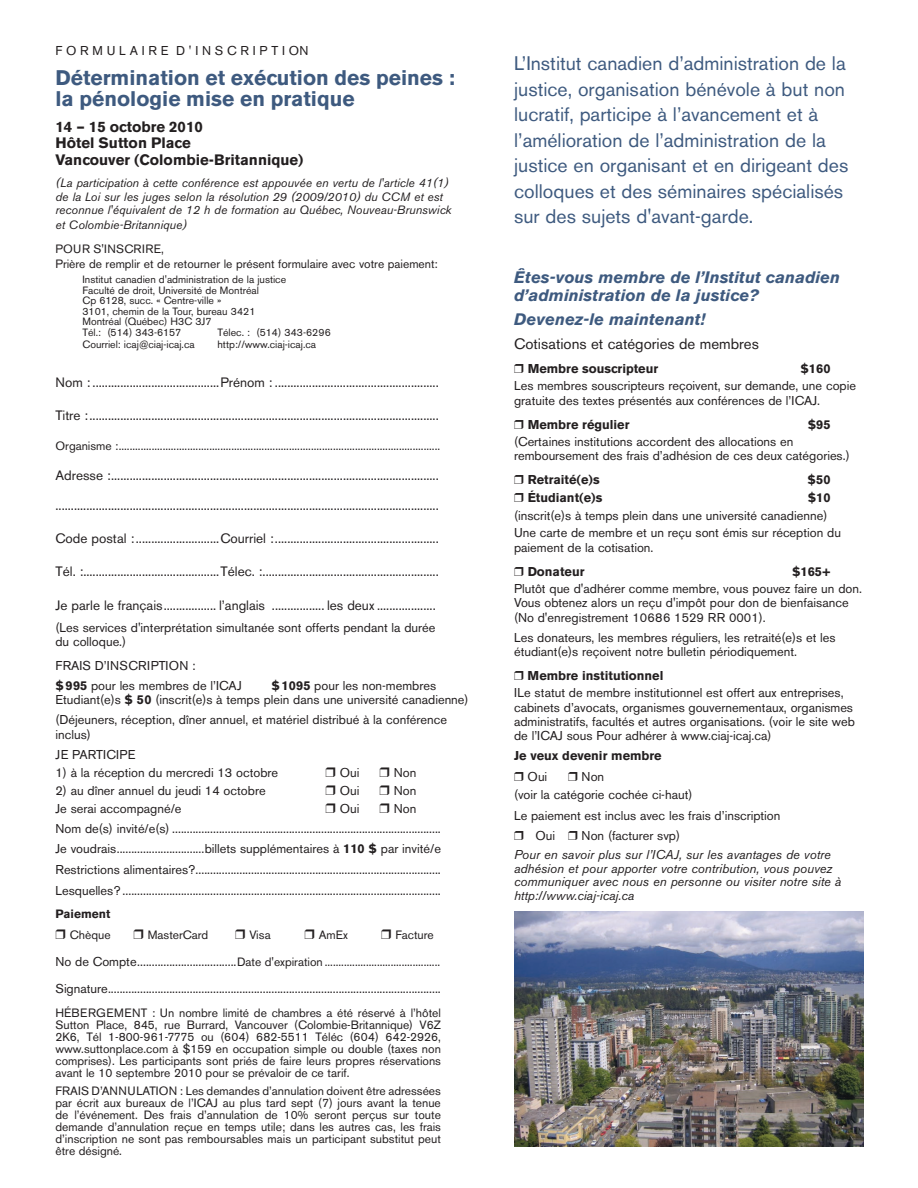
<style>
.page{position:relative;width:918px;height:1188px;background:#fff}
.page>*{position:absolute;margin:0;border:0;box-sizing:border-box;transform-origin:0 0}
.t1{font:700 21px/21.6px "Akzidenz Grotesk BE";color:#3e5a7f}
.t2{font:19.5px/25.5px "Akzidenz Grotesk BE";color:#3e5a7f}
.t3{font:italic 700 16.5px/18px "Akzidenz Grotesk BE";color:#3e5a7f}
.t4{font:700 15px/16.5px "Akzidenz Grotesk BE";color:#231f20}
.t5{font:15px "Akzidenz Grotesk BE";color:#231f20}
.t6{font:13.5px "Akzidenz Grotesk BE";color:#231f20}
.t7{font:12.75px/14.2px "Akzidenz Grotesk BE";color:#231f20}
.t8{font:italic 12.75px/13.5px "Akzidenz Grotesk BE";color:#231f20}
.t9{font:700 12.75px "Akzidenz Grotesk BE";color:#231f20}
.t10{font:12.75px "Akzidenz Grotesk BE";letter-spacing:.02em;color:#231f20}
.t11{font:12px/12px "Akzidenz Grotesk BE";color:#231f20;text-align:justify}
.t12{font:italic 12px/13.5px "Akzidenz Grotesk BE";color:#231f20}
.t13{font:700 12px "Akzidenz Grotesk BE";color:#231f20}
.t14{font:10.5px/10.5px "Akzidenz Grotesk BE";color:#231f20}
.s1{font-weight:700}
.s2{font-size:12.75px}
</style>
<div class="page">
<img style="left:514px;top:911px;width:350px;height:235px">
<p class="t7" style="left:55px;top:43px;width:255px">F O R M U L A I R E D ' I N S C R I P T I ON</p>
<h1 class="t1" style="left:56px;top:67px;width:401px">Détermination et exécution des peines : la pénologie mise en pratique</h1>
<p class="t4" style="left:56px;top:119px;width:250px">14 – 15 octobre 2010<br>Hôtel Sutton Place<br>Vancouver (Colombie-Britannique)</p>
<p class="t12" style="left:56px;top:176px;width:397px">(La participation à cette conférence est appouvée en vertu de l'article 41(1) de la Loi sur les juges selon la résolution 29 (2009/2010) du CCM et est reconnue l'équivalent de 12 h de formation au Québec, Nouveau-Brunswick</p>
<p class="t12" style="left:56px;top:218px;width:133px">et Colombie-Britannique)</p>
<p class="t11" style="left:56px;top:242px;width:384px;line-height:15px">POUR S'INSCRIRE,<br>Prière de remplir et de retourner le présent formulaire avec votre paiement:</p>
<p class="t14" style="left:82px;top:274px;width:205px">Institut canadien d'administration de la justice Faculté de droit, Université de Montréal<br>Cp 6128, succ. « Centre-ville »<br>3101, chemin de la Tour, bureau 3421<br>Montréal (Québec) H3C 3J7<br>Tél.: (514) 343-6157</p>
<p class="t14" style="left:217px;top:327px;width:115px">Télec. : (514) 343-6296</p>
<p class="t14" style="left:82px;top:339px;width:114px">Courriel: icaj@ciaj-icaj.ca</p>
<p class="t14" style="left:217px;top:339px;width:100px">http://www.ciaj-icaj.ca</p>
<p class="t6" style="left:56px;top:374px;width:385px">Nom : .........................................Prénom : .....................................................</p>
<p class="t6" style="left:56px;top:407px;width:385px">Titre :.................................................................................................................</p>
<p class="t11" style="left:56px;top:440px;width:386px">Organisme :.....................................................................................................................</p>
<p class="t6" style="left:56px;top:467px;width:385px">Adresse :..........................................................................................................</p>
<p class="t6" style="left:56px;top:497px;width:385px">............................................................................................................................</p>
<p class="t6" style="left:56px;top:530px;width:385px">Code postal :...........................Courriel :.....................................................</p>
<p class="t6" style="left:56px;top:563px;width:385px">Tél. :............................................Télec. :.........................................................</p>
<p class="t6" style="left:56px;top:598px;width:382px">Je parle le français................. l’anglais ................. les deux ...................</p>
<p class="t7" style="left:56px;top:621px;width:382px">(Les services d'interprétation simultanée sont offerts pendant la durée du colloque.)</p>
<p class="t7" style="left:56px;top:655px;width:188px;line-height:20.2px">FRAIS D’INSCRIPTION :<br><span class="s1">$995</span> pour les membres de l’ICAJ</p>
<p class="t7" style="left:56px;top:678px;width:415px;text-indent:216px"><span class="s1">$1095</span> pour les non-membres<br>Etudiant(e)s <span class="s1">$ 50</span> (inscrit(e)s à temps plein dans une université canadienne)</p>
<p class="t7" style="left:56px;top:713px;width:393px">(Déjeuners, réception, dîner annuel, et matériel distribué à la conférence inclus)</p>
<p class="t10" style="left:56px;top:747px;width:82px">JE PARTICIPE</p>
<p class="t7" style="left:56px;top:765px;width:224px">1) à la réception du mercredi 13 octobre</p>
<p class="t7" style="left:340px;top:765px;width:21px">Oui</p>
<p class="t7" style="left:394px;top:765px;width:24px">Non</p>
<p class="t7" style="left:55px;top:783px;width:212px">2) au dîner annuel du jeudi 14 octobre</p>
<p class="t7" style="left:340px;top:783px;width:21px">Oui</p>
<p class="t7" style="left:394px;top:783px;width:24px">Non</p>
<p class="t7" style="left:55px;top:801px;width:128px">Je serai accompagné/e</p>
<p class="t7" style="left:340px;top:801px;width:21px">Oui</p>
<p class="t7" style="left:55px;top:798px;width:387px;line-height:20.4px;text-indent:338px">Non Nom de(s) invité/e(s) ............................................................................................<br>Je voudrais..............................billets supplémentaires à <span class="s1">110 $</span> par invité/e Restrictions alimentaires?....................................................................................<br>Lesquelles? .............................................................................................................</p>
<p class="t13" style="left:56px;top:907px;width:56px">Paiement</p>
<p class="t11" style="left:70px;top:929px;width:42px">Chèque</p>
<p class="t11" style="left:148px;top:929px;width:62px">MasterCard</p>
<p class="t11" style="left:249px;top:929px;width:23px">Visa</p>
<p class="t11" style="left:319px;top:929px;width:31px">AmEx</p>
<p class="t11" style="left:395px;top:929px;width:40px">Facture</p>
<p class="t11" style="left:56px;top:956px;width:386px"><span class="s2">No de Compte..................................</span>Date d'expiration ..........................................</p>
<p class="t7" style="left:56px;top:981px;width:387px">Signature..................................................................................................................</p>
<p class="t11" style="left:56px;top:1007px;width:387px">HÉBERGEMENT : Un nombre limité de chambres a été réservé à l’hôtel Sutton Place, 845, rue Burrard, Vancouver (Colombie-Britannique) V6Z 2K6, Tél 1-800-961-7775 ou (604) 682-5511 Téléc (604) 642-2926, www.suttonplace.com à $159 en occupation simple ou double (taxes non comprises). Les participants sont priés de faire leurs propres réservations avant le 10 septembre 2010 pour se prévaloir de ce tarif.</p>
<p class="t11" style="left:56px;top:1085px;width:387px">FRAIS D’ANNULATION : Les demandes d’annulation doivent être adressées par écrit aux bureaux de l’ICAJ au plus tard sept (7) jours avant la tenue de l’événement. Des frais d’annulation de 10% seront perçus sur toute demande d’annulation reçue en temps utile; dans les autres cas, les frais d’inscription ne sont pas remboursables mais un participant substitut peut être désigné.</p>
<p class="t2" style="left:514px;top:51px;width:336px">L’Institut canadien d’administration de la justice, organisation bénévole à but non lucratif, participe à l’avancement et à l’amélioration de l’administration de la justice en organisant et en dirigeant des colloques et des séminaires spécialisés sur des sujets d'avant-garde.</p>
<p class="t3" style="left:514px;top:268px;width:327px">Êtes-vous membre de l’Institut canadien d’administration de la justice?</p>
<p class="t3" style="left:514px;top:310px;width:193px">Devenez-le maintenant!</p>
<p class="t5" style="left:514px;top:335px;width:246px">Cotisations et catégories de membres</p>
<p class="t9" style="left:528px;top:361px;width:132px">Membre souscripteur</p>
<p class="t9" style="left:800px;top:361px;width:32px">$160</p>
<p class="t7" style="left:514px;top:379px;width:343px">Les membres souscripteurs reçoivent, sur demande, une copie gratuite des textes présentés aux conférences de l’ICAJ.</p>
<p class="t9" style="left:528px;top:417px;width:103px">Membre régulier</p>
<p class="t9" style="left:808px;top:417px;width:24px">$95</p>
<p class="t7" style="left:514px;top:434px;width:337px">(Certaines institutions accordent des allocations en remboursement des frais d’adhésion de ces deux catégories.)</p>
<p class="t9" style="left:528px;top:472px;width:73px">Retraité(e)s</p>
<p class="t9" style="left:808px;top:472px;width:25px">$50</p>
<p class="t9" style="left:528px;top:490px;width:76px">Étudiant(e)s</p>
<p class="t9" style="left:808px;top:490px;width:24px">$10</p>
<p class="t7" style="left:514px;top:507px;width:328px;line-height:17.2px">(inscrit(e)s à temps plein dans une université canadienne)<br>Une carte de membre et un reçu sont émis sur réception du</p>
<p class="t7" style="left:514px;top:540px;width:141px">paiement de la cotisation.</p>
<p class="t9" style="left:528px;top:564px;width:58px">Donateur</p>
<p class="t9" style="left:792px;top:564px;width:40px">$165+</p>
<p class="t7" style="left:514px;top:581px;width:349px">Plutôt que d'adhérer comme membre, vous pouvez faire un don.<br>Vous obtenez alors un reçu d'impôt pour don de bienfaisance (No d'enregistrement 10686 1529 RR 0001).</p>
<p class="t7" style="left:514px;top:630px;width:323px">Les donateurs, les membres réguliers, les retraité(e)s et les étudiant(e)s reçoivent notre bulletin périodiquement.</p>
<p class="t9" style="left:528px;top:668px;width:137px">Membre institutionnel</p>
<p class="t7" style="left:514px;top:686px;width:342px">ILe statut de membre institutionnel est offert aux entreprises, cabinets d’avocats, organismes gouvernementaux, organismes administratifs, facultés et autres organisations. (voir le site web de l’ICAJ sous Pour adhérer à www.ciaj-icaj.ca)</p>
<p class="t9" style="left:514px;top:748px;width:149px">Je veux devenir membre</p>
<p class="t7" style="left:528px;top:770px;width:21px">Oui</p>
<p class="t7" style="left:514px;top:768px;width:180px;line-height:18px;text-indent:68px">Non<br>(voir la catégorie cochée ci-haut)</p>
<p class="t7" style="left:535px;top:805px;width:247px;line-height:20.2px;text-indent:-21px">Le paiement est inclus avec les frais d’inscription<br>Oui</p>
<p class="t7" style="left:582px;top:828px;width:100px">Non (facturer svp)</p>
<p class="t8" style="left:514px;top:848px;width:329px">Pour en savoir plus sur l’ICAJ, sur les avantages de votre adhésion et pour apporter votre contribution, vous pouvez communiquer avec nous en personne ou visiter notre site à http://www.ciaj-icaj.ca</p>
</div>
